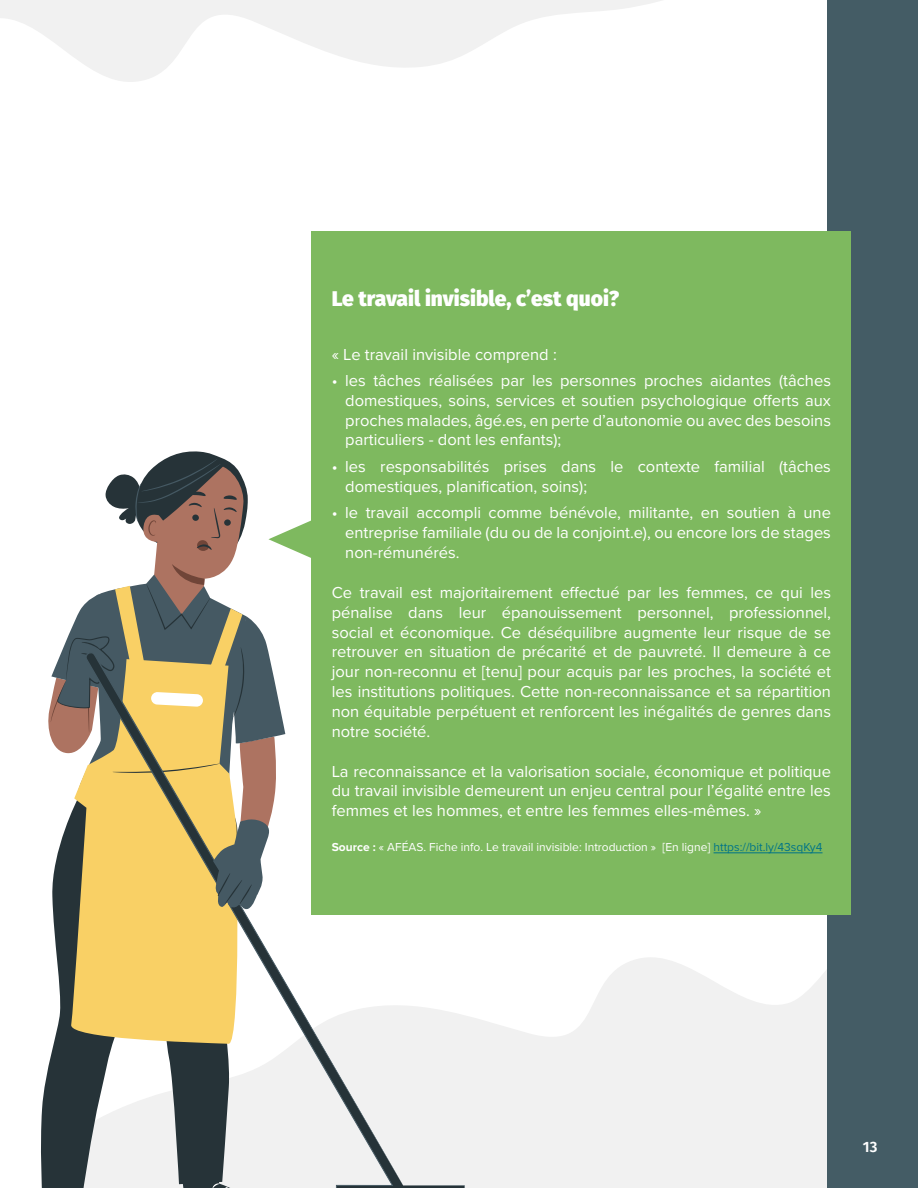
<style>
.page{position:relative;width:918px;height:1188px;background:#fff}
.page>*{position:absolute;margin:0;border:0;box-sizing:border-box;transform-origin:0 0}
.t1{font:900 21px "Fira Sans";color:#fff}
.t2{font:16.5px/19.8px "Proxima Nova";color:#fff;text-align:justify}
.t3{font:600 15px "Fira Sans";color:#fff}
.t4{font:12px "Proxima Nova";color:#fff}
.s1{font-weight:700}
.s2{color:#007487}
</style>
<div class="page">
<svg style="left:465px;top:957px;width:362px;height:231px;fill:#f1f1f1"></svg>
<svg style="left:0;top:0;width:662px;height:82px"></svg>
<svg style="left:41px;top:1080px;width:5px;height:108px"></svg>
<svg style="left:313px;top:1005px;width:152px;height:183px;fill:#f1f1f1"></svg>
<svg style="left:46px;top:450px;width:267px;height:738px"></svg>
<div style="left:827px;top:0;width:91px;height:1188px;background:#445c65"></div>
<div style="left:312px;top:231px;width:539px;height:684px;background:#7eb95f"></div>
<hr style="left:714px;top:853px;width:109px;height:1px;background:#007487">
<p class="t1" style="left:332px;top:280px;width:289px">Le travail invisible, c’est quoi?</p>
<p class="t2" style="left:332px;top:343px;width:227px">« Le travail invisible comprend :</p>
<p class="t2" style="left:345px;top:370px;width:487px;text-indent:-13px">• les tâches réalisées par les personnes proches aidantes (tâches domestiques, soins, services et soutien psychologique offerts aux proches malades, âgé.es, en perte d’autonomie ou avec des besoins particuliers - dont les enfants);</p>
<p class="t2" style="left:345px;top:456px;width:487px;text-indent:-13px">• les responsabilités prises dans le contexte familial (tâches domestiques, planification, soins);</p>
<p class="t2" style="left:345px;top:502px;width:487px;text-indent:-13px">• le travail accompli comme bénévole, militante, en soutien à une entreprise familiale (du ou de la conjoint.e), ou encore lors de stages non-rémunérés.</p>
<p class="t2" style="left:332px;top:582px;width:501px">Ce travail est majoritairement effectué par les femmes, ce qui les pénalise dans leur épanouissement personnel, professionnel, social et économique. Ce déséquilibre augmente leur risque de se retrouver en situation de précarité et de pauvreté. Il demeure à ce jour non-reconnu et [tenu] pour acquis par les proches, la société et les institutions politiques. Cette non-reconnaissance et sa répartition non équitable perpétuent et renforcent les inégalités de genres dans notre société.</p>
<p class="t2" style="left:332px;top:761px;width:501px">La reconnaissance et la valorisation sociale, économique et politique du travail invisible demeurent un enjeu central pour l’égalité entre les femmes et les hommes, et entre les femmes elles-mêmes. »</p>
<p class="t4" style="left:332px;top:838px;width:492px"><span class="s1">Source :</span> « AFÉAS. Fiche info. Le travail invisible: Introduction » [En ligne] <span class="s2">https://bit.ly/43sqKy4</span></p>
<p class="t3" style="left:863px;top:1134px;width:16px">13</p>
</div>
